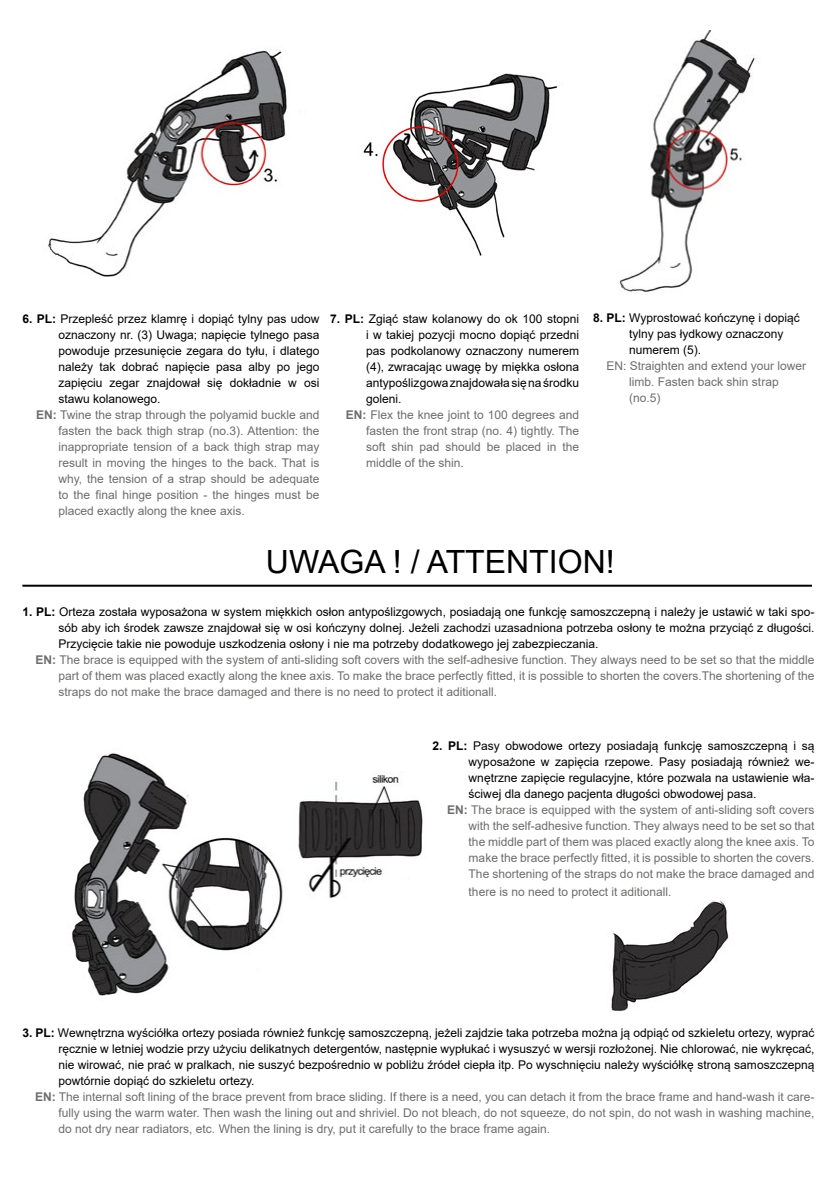
<style>
.page{position:relative;width:840px;height:1191px;background:#fff}
.page>*{position:absolute;margin:0;border:0;box-sizing:border-box;transform-origin:0 0}
.t1{font:32px "Arial";color:#000}
.t2{font:12px/16px "Arial";color:#6d6d6c}
.t3{font:12px/16px "Arial";color:#000}
.s1{font-weight:700}
</style>
<div class="page">
<img style="left:43px;top:47px;width:244px;height:230px">
<img style="left:363px;top:73px;width:197px;height:183px">
<img style="left:619px;top:30px;width:137px;height:262px">
<img style="left:72px;top:753px;width:351px;height:243px">
<img style="left:610px;top:901px;width:119px;height:110px">
<hr style="left:22px;top:584px;width:789px;height:2px;background:#000">
<p class="t3" style="left:22px;top:310px;width:298px"><span class="s1">6. PL:</span> Przepleść przez klamrę i dopiąć tylny pas udow</p>
<p class="t3" style="left:58px;top:326px;width:262px">oznaczony nr. (3) Uwaga; napięcie tylnego pasa</p>
<p class="t3" style="left:58px;top:342px;width:262px">powoduje przesunięcie zegara do tyłu, i dlatego</p>
<p class="t3" style="left:58px;top:358px;width:262px">należy tak dobrać napięcie pasa alby po jego</p>
<p class="t3" style="left:58px;top:374px;width:262px">zapięciu zegar znajdował się dokładnie w osi</p>
<p class="t3" style="left:58px;top:390px;width:104px">stawu kolanowego.</p>
<p class="t2" style="left:36px;top:406px;width:284px"><span class="s1">EN:</span> Twine the strap through the polyamid buckle and</p>
<p class="t2" style="left:58px;top:422px;width:262px">fasten the back thigh strap (no.3). Attention: the</p>
<p class="t2" style="left:58px;top:438px;width:262px">inappropriate tension of a back thigh strap may</p>
<p class="t2" style="left:58px;top:454px;width:262px">result in moving the hinges to the back. That is</p>
<p class="t2" style="left:58px;top:470px;width:262px">why, the tension of a strap should be adequate</p>
<p class="t2" style="left:58px;top:486px;width:262px">to the final hinge position - the hinges must be</p>
<p class="t2" style="left:58px;top:502px;width:188px">placed exactly along the knee axis.</p>
<p class="t3" style="left:330px;top:310px;width:250px"><span class="s1">7. PL:</span> Zgiąć staw kolanowy do ok 100 stopni</p>
<p class="t3" style="left:366px;top:326px;width:214px">i w takiej pozycji mocno dopiąć przedni</p>
<p class="t3" style="left:366px;top:342px;width:214px">pas podkolanowy oznaczony numerem</p>
<p class="t3" style="left:366px;top:358px;width:214px">(4), zwracając uwagę by miękka osłona</p>
<p class="t3" style="left:366px;top:374px;width:214px">antypoślizgowa znajdowała się na środku</p>
<p class="t3" style="left:366px;top:390px;width:37px">goleni.</p>
<p class="t2" style="left:346px;top:406px;width:234px"><span class="s1">EN:</span> Flex the knee joint to 100 degrees and</p>
<p class="t2" style="left:366px;top:422px;width:214px">fasten the front strap (no. 4) tightly. The</p>
<p class="t2" style="left:366px;top:438px;width:214px">soft shin pad should be placed in the</p>
<p class="t2" style="left:366px;top:454px;width:99px">middle of the shin.</p>
<p class="t3" style="left:628px;top:310px;width:172px;text-indent:-36px"><span class="s1">8. PL:</span> Wyprostować kończynę i dopiąć tylny pas łydkowy oznaczony numerem (5).</p>
<p class="t2" style="left:628px;top:358px;width:178px;text-indent:-23px">EN: Straighten and extend your lower limb. Fasten back shin strap (no.5)</p>
<h1 class="t1" style="left:266px;top:539px;width:350px">UWAGA ! / ATTENTION!</h1>
<p class="t3" style="left:22px;top:603px;width:793px"><span class="s1">1. PL:</span> Orteza została wyposażona w system miękkich osłon antypoślizgowych, posiadają one funkcję samoszczepną i należy je ustawić w taki spo-</p>
<p class="t3" style="left:58px;top:619px;width:757px">sób aby ich środek zawsze znajdował się w osi kończyny dolnej. Jeżeli zachodzi uzasadniona potrzeba osłony te można przyciąć z długości.</p>
<p class="t3" style="left:58px;top:635px;width:541px">Przycięcie takie nie powoduje uszkodzenia osłony i nie ma potrzeby dodatkowego jej zabezpieczania.</p>
<p class="t2" style="left:36px;top:651px;width:779px"><span class="s1">EN:</span> The brace is equipped with the system of anti-sliding soft covers with the self-adhesive function. They always need to be set so that the middle</p>
<p class="t2" style="left:58px;top:667px;width:757px">part of them was placed exactly along the knee axis. To make the brace perfectly fitted, it is possible to shorten the covers.The shortening of the</p>
<p class="t2" style="left:58px;top:683px;width:440px">straps do not make the brace damaged and there is no need to protect it aditionall.</p>
<p class="t3" style="left:432px;top:737px;width:383px"><span class="s1">2. PL:</span> Pasy obwodowe ortezy posiadają funkcję samoszczepną i są</p>
<p class="t3" style="left:468px;top:753px;width:347px">wyposażone w zapięcia rzepowe. Pasy posiadają również we-</p>
<p class="t3" style="left:468px;top:769px;width:347px">wnętrzne zapięcie regulacyjne, które pozwala na ustawienie wła-</p>
<p class="t3" style="left:468px;top:785px;width:289px">ściwej dla danego pacjenta długości obwodowej pasa.</p>
<p class="t2" style="left:447px;top:801px;width:369px"><span class="s1">EN:</span> The brace is equipped with the system of anti-sliding soft covers</p>
<p class="t2" style="left:468px;top:817px;width:347px">with the self-adhesive function. They always need to be set so that</p>
<p class="t2" style="left:468px;top:833px;width:347px">the middle part of them was placed exactly along the knee axis. To</p>
<p class="t2" style="left:468px;top:849px;width:347px">make the brace perfectly fitted, it is possible to shorten the covers.</p>
<p class="t2" style="left:468px;top:865px;width:347px">The shortening of the straps do not make the brace damaged and</p>
<p class="t2" style="left:468px;top:883px;width:204px">there is no need to protect it aditionall.</p>
<p class="t3" style="left:22px;top:1024px;width:793px"><span class="s1">3. PL:</span> Wewnętrzna wyściółka ortezy posiada również funkcję samoszczepną, jeżeli zajdzie taka potrzeba można ją odpiąć od szkieletu ortezy, wyprać</p>
<p class="t3" style="left:58px;top:1040px;width:757px">ręcznie w letniej wodzie przy użyciu delikatnych detergentów, następnie wypłukać i wysuszyć w wersji rozłożonej. Nie chlorować, nie wykręcać,</p>
<p class="t3" style="left:58px;top:1056px;width:757px">nie wirować, nie prać w pralkach, nie suszyć bezpośrednio w pobliżu źródeł ciepła itp. Po wyschnięciu należy wyściółkę stroną samoszczepną</p>
<p class="t3" style="left:58px;top:1072px;width:197px">powtórnie dopiąć do szkieletu ortezy.</p>
<p class="t2" style="left:35px;top:1088px;width:780px"><span class="s1">EN:</span> The internal soft lining of the brace prevent from brace sliding. If there is a need, you can detach it from the brace frame and hand-wash it care-</p>
<p class="t2" style="left:58px;top:1104px;width:757px">fully using the warm water. Then wash the lining out and shriviel. Do not bleach, do not squeeze, do not spin, do not wash in washing machine,</p>
<p class="t2" style="left:58px;top:1120px;width:493px">do not dry near radiators, etc. When the lining is dry, put it carefully to the brace frame again.</p>
</div>
